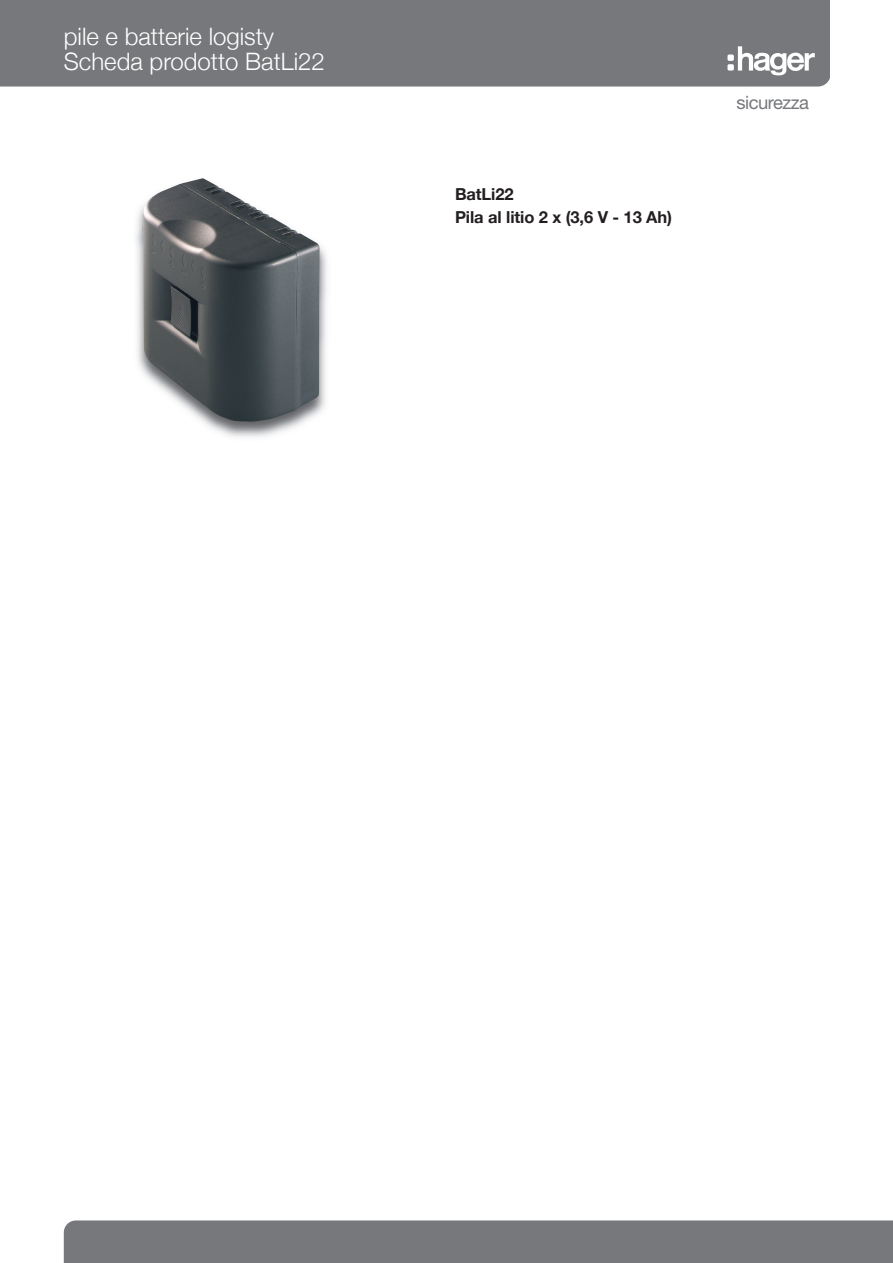
<style>
.page{position:relative;width:893px;height:1263px;background:#fff}
.page>*{position:absolute;margin:0;border:0;box-sizing:border-box;transform-origin:0 0}
.t1{font:300 24px/25.5px "Helvetica Neue";color:#fff}
.t2{font:18.45px "Helvetica Neue LT";letter-spacing:-.03em;color:#76787b}
.t3{font:700 16.5px/23.5px "Helvetica Neue";letter-spacing:-.005em;color:#231f20}
</style>
<div class="page">
<img style="left:136px;top:208px;width:191px;height:229px">
<img style="left:142px;top:178px;width:178px;height:244px">
<div style="left:0;top:0;width:829px;height:87px;background:#76787b"></div>
<svg style="left:738px;top:46px;width:77px;height:30px"></svg>
<div style="left:727px;top:55px;width:7px;height:6px;background:#fff;border-radius:2px"></div>
<div style="left:727px;top:64px;width:7px;height:7px;background:#fff;border-radius:2px"></div>
<div style="left:64px;top:1220px;width:829px;height:43px;background:#76787b"></div>
<p class="t1" style="left:64px;top:23px;width:262px">pile e batterie logisty<br>Scheda prodotto BatLi22</p>
<p class="t3" style="left:455px;top:182px;width:219px">BatLi22<br>Pila al litio 2 x (3,6 V - 13 Ah)</p>
<p class="t2" style="left:736px;top:96px;width:74px">sicurezza</p>
</div>
